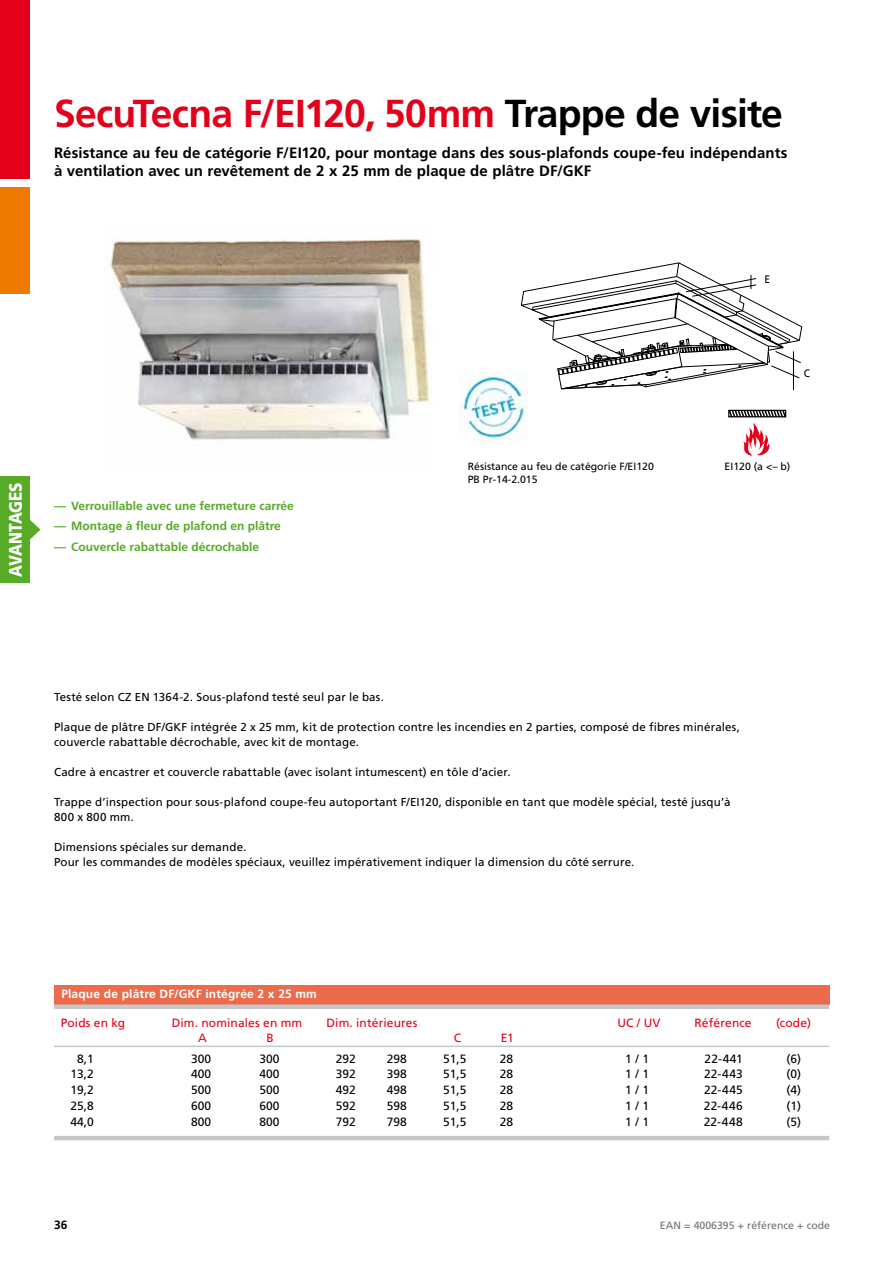
<style>
.page{position:relative;width:893px;height:1263px;background:#fff}
.page>*{position:absolute;margin:0;border:0;box-sizing:border-box;transform-origin:0 0}
.t1{font:700 39px "Frutiger LT Pro";letter-spacing:-.02em;color:#e2001a}
.t2{font:900 18px "Frutiger 75";letter-spacing:-.015em;color:#fff;scale:.85 1}
.t3{font:700 15px/18px "Frutiger LT Pro";letter-spacing:.005em;color:#000}
.t4{font:12px "Frutiger LT Pro";color:#000}
.t5{font:700 12px "Frutiger LT Pro";color:#57ab27}
.t6{font:12px "Frutiger LT Pro";letter-spacing:.01em;color:#e2001a}
.t7{font:700 12px "Frutiger LT Pro";letter-spacing:.015em;color:#fff}
.t8{font:700 12px "Frutiger LT Pro";color:#000}
.t9{font:11.55px/15px "Frutiger LT Pro";letter-spacing:.015em;color:#000}
.t10{font:10.95px "Frutiger LT Pro";color:#000;scale:.94 1}
.t11{font:10.5px/12.6px "Frutiger LT Pro";color:#000}
.t12{font:10.5px "Frutiger LT Pro";color:#707172}
.s1{color:#000}
</style>
<div class="page">
<img style="left:109px;top:238px;width:323px;height:202px">
<svg style="left:728px;top:409px;width:59px;height:47px"></svg>
<img style="left:459px;top:372px;width:68px;height:69px">
<div style="left:0;top:187px;width:30px;height:106px;background:#ee7b00"></div>
<div style="left:54px;top:985px;width:775px;height:19px;background:#eb6b4a"></div>
<div style="left:54px;top:1004px;width:775px;height:5px;background:#c6c7c8"></div>
<hr style="left:54px;top:1045px;width:775px;height:2px;background:#c6c7c8">
<hr style="left:54px;top:1136px;width:775px;height:4px;background:#c6c7c8">
<svg style="left:519px;top:262px;width:283px;height:128px"></svg>
<div style="left:0;top:0;width:30px;height:179px;background:#e2001a"></div>
<div style="left:0;top:476px;width:30px;height:107px;background:#57ab27"></div>
<svg style="left:30px;top:520px;width:10px;height:20px"></svg>
<h1 class="t1" style="left:54px;top:91px;width:730px">SecuTecna F/EI120, 50mm <span class="s1">Trappe de visite</span></h1>
<p class="t3" style="left:54px;top:144px;width:735px">Résistance au feu de catégorie F/EI120, pour montage dans des sous-plafonds coupe-feu indépendants à ventilation avec un revêtement de 2 x 25 mm de plaque de plâtre DF/GKF</p>
<h2 class="t2" style="left:5px;top:577px;width:113px;rotate:-90deg">AVANTAGES</h2>
<p class="t5" style="left:54px;top:498px;width:241px">— Verrouillable avec une fermeture carrée</p>
<p class="t5" style="left:54px;top:519px;width:228px">— Montage à fleur de plafond en plâtre</p>
<p class="t5" style="left:54px;top:539px;width:207px">— Couvercle rabattable décrochable</p>
<p class="t11" style="left:468px;top:460px;width:188px">Résistance au feu de catégorie F/EI120<br>PB Pr-14-2.015</p>
<p class="t10" style="left:764px;top:273px;width:8px">E</p>
<p class="t10" style="left:804px;top:366px;width:8px">C</p>
<p class="t11" style="left:725px;top:460px;width:67px">EI120 (a &lt;– b)</p>
<p class="t9" style="left:54px;top:689px;width:331px">Testé selon CZ EN 1364-2. Sous-plafond testé seul par le bas.</p>
<p class="t9" style="left:54px;top:719px;width:687px">Plaque de plâtre DF/GKF intégrée 2 x 25 mm, kit de protection contre les incendies en 2 parties, composé de fibres minérales, couvercle rabattable décrochable, avec kit de montage.</p>
<p class="t9" style="left:54px;top:764px;width:458px">Cadre à encastrer et couvercle rabattable (avec isolant intumescent) en tôle d’acier.</p>
<p class="t9" style="left:54px;top:794px;width:678px">Trappe d’inspection pour sous-plafond coupe-feu autoportant F/EI120, disponible en tant que modèle spécial, testé jusqu’à<br>800 x 800 mm.</p>
<p class="t9" style="left:54px;top:839px;width:582px">Dimensions spéciales sur demande.<br>Pour les commandes de modèles spéciaux, veuillez impérativement indiquer la dimension du côté serrure.</p>
<p class="t7" style="left:61px;top:987px;width:257px">Plaque de plâtre DF/GKF intégrée 2 x 25 mm</p>
<p class="t6" style="left:61px;top:1015px;width:66px">Poids en kg</p>
<p class="t6" style="left:172px;top:1015px;width:132px">Dim. nominales en mm</p>
<p class="t6" style="left:326px;top:1015px;width:93px">Dim. intérieures</p>
<p class="t6" style="left:617px;top:1015px;width:45px">UC / UV</p>
<p class="t6" style="left:694px;top:1015px;width:59px">Référence</p>
<p class="t6" style="left:776px;top:1015px;width:36px">(code)</p>
<p class="t6" style="left:198px;top:1030px;width:10px">A</p>
<p class="t6" style="left:266px;top:1030px;width:9px">B</p>
<p class="t6" style="left:454px;top:1030px;width:9px">C</p>
<p class="t6" style="left:501px;top:1030px;width:14px">E1</p>
<p class="t4" style="left:77px;top:1051px;width:18px">8,1</p>
<p class="t4" style="left:191px;top:1051px;width:22px">300</p>
<p class="t4" style="left:259px;top:1051px;width:22px">300</p>
<p class="t4" style="left:336px;top:1051px;width:22px">292</p>
<p class="t4" style="left:387px;top:1051px;width:22px">298</p>
<p class="t4" style="left:443px;top:1051px;width:25px">51,5</p>
<p class="t4" style="left:500px;top:1051px;width:15px">28</p>
<p class="t4" style="left:625px;top:1051px;width:26px">1 / 1</p>
<p class="t4" style="left:705px;top:1051px;width:40px">22-441</p>
<p class="t4" style="left:787px;top:1051px;width:16px">(6)</p>
<p class="t4" style="left:70px;top:1067px;width:25px">13,2</p>
<p class="t4" style="left:191px;top:1067px;width:22px">400</p>
<p class="t4" style="left:259px;top:1067px;width:22px">400</p>
<p class="t4" style="left:336px;top:1067px;width:22px">392</p>
<p class="t4" style="left:387px;top:1067px;width:22px">398</p>
<p class="t4" style="left:443px;top:1067px;width:25px">51,5</p>
<p class="t4" style="left:500px;top:1067px;width:15px">28</p>
<p class="t4" style="left:625px;top:1067px;width:26px">1 / 1</p>
<p class="t4" style="left:704px;top:1067px;width:40px">22-443</p>
<p class="t4" style="left:787px;top:1067px;width:16px">(0)</p>
<p class="t4" style="left:70px;top:1083px;width:25px">19,2</p>
<p class="t4" style="left:191px;top:1083px;width:22px">500</p>
<p class="t4" style="left:259px;top:1083px;width:22px">500</p>
<p class="t4" style="left:336px;top:1083px;width:22px">492</p>
<p class="t4" style="left:387px;top:1083px;width:22px">498</p>
<p class="t4" style="left:443px;top:1083px;width:25px">51,5</p>
<p class="t4" style="left:500px;top:1083px;width:15px">28</p>
<p class="t4" style="left:625px;top:1083px;width:26px">1 / 1</p>
<p class="t4" style="left:704px;top:1083px;width:40px">22-445</p>
<p class="t4" style="left:787px;top:1083px;width:16px">(4)</p>
<p class="t4" style="left:70px;top:1099px;width:25px">25,8</p>
<p class="t4" style="left:191px;top:1099px;width:22px">600</p>
<p class="t4" style="left:259px;top:1099px;width:22px">600</p>
<p class="t4" style="left:336px;top:1099px;width:22px">592</p>
<p class="t4" style="left:387px;top:1099px;width:22px">598</p>
<p class="t4" style="left:443px;top:1099px;width:25px">51,5</p>
<p class="t4" style="left:500px;top:1099px;width:15px">28</p>
<p class="t4" style="left:625px;top:1099px;width:26px">1 / 1</p>
<p class="t4" style="left:704px;top:1099px;width:41px">22-446</p>
<p class="t4" style="left:787px;top:1099px;width:16px">(1)</p>
<p class="t4" style="left:70px;top:1114px;width:25px">44,0</p>
<p class="t4" style="left:191px;top:1114px;width:22px">800</p>
<p class="t4" style="left:259px;top:1114px;width:22px">800</p>
<p class="t4" style="left:336px;top:1114px;width:22px">792</p>
<p class="t4" style="left:387px;top:1114px;width:22px">798</p>
<p class="t4" style="left:443px;top:1114px;width:25px">51,5</p>
<p class="t4" style="left:500px;top:1114px;width:15px">28</p>
<p class="t4" style="left:625px;top:1114px;width:26px">1 / 1</p>
<p class="t4" style="left:704px;top:1114px;width:41px">22-448</p>
<p class="t4" style="left:787px;top:1114px;width:16px">(5)</p>
<p class="t8" style="left:54px;top:1218px;width:15px">36</p>
<p class="t12" style="left:660px;top:1219px;width:172px">EAN = 4006395 + référence + code</p>
</div>
